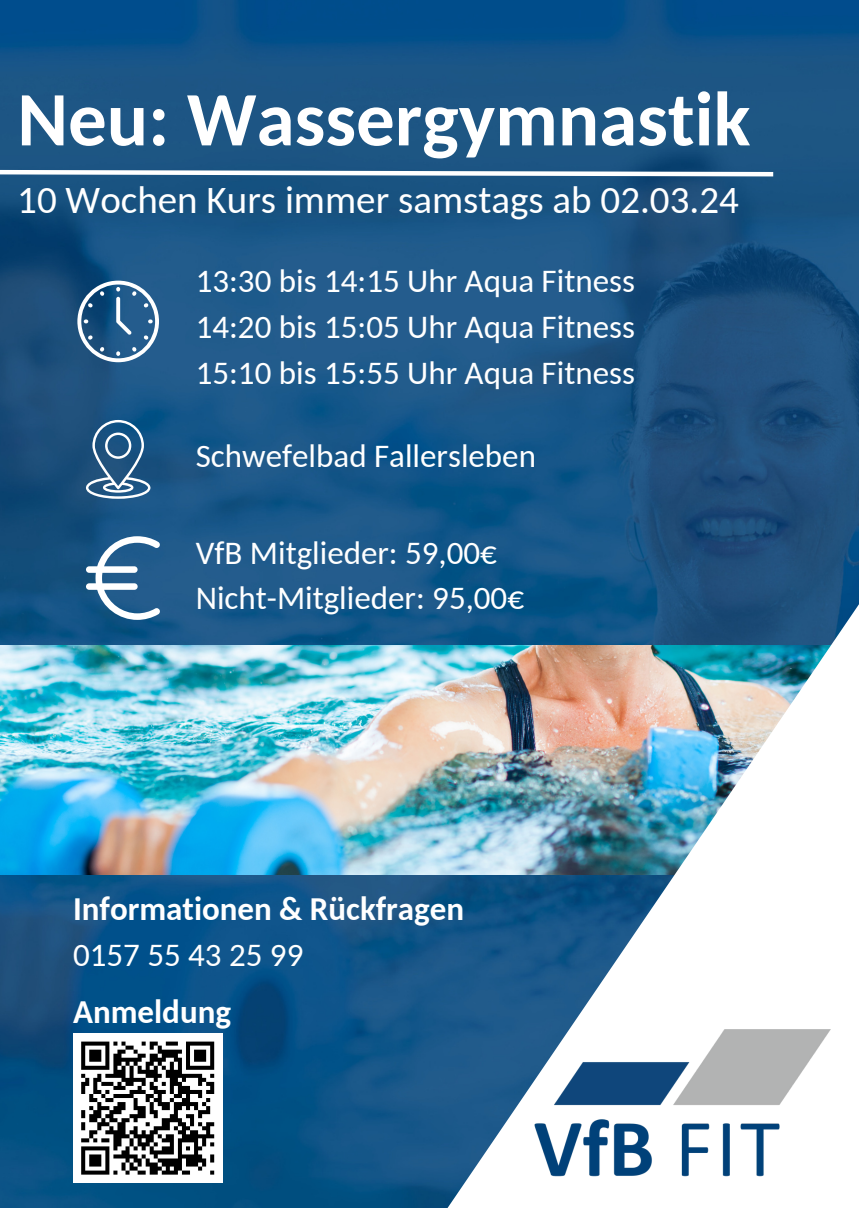
<style>
.page{position:relative;width:859px;height:1208px;background:#fff}
.page>*{position:absolute;margin:0;border:0;box-sizing:border-box;transform-origin:0 0}
.t1{font:700 77px "Carlito";color:#fff}
.t2{font:39px "Carlito";color:#fff}
.t3{font:33px "Carlito";color:#fff}
.t4{font:700 33px "Carlito";color:#fff}
</style>
<div class="page">
<img style="left:0;top:0;width:859px;height:1207px">
<img style="left:0;top:645px;width:447px;height:229px">
<img style="left:447px;top:604px;width:412px;height:603px">
<svg style="left:0;top:168px;width:778px;height:11px"></svg>
<img style="left:522px;top:1029px;width:308px;height:174px">
<svg style="left:77px;top:281px;width:82px;height:81px;background:#46739a"></svg>
<svg style="left:86px;top:420px;width:64px;height:79px;background:#487499"></svg>
<svg style="left:86px;top:536px;width:74px;height:83px"></svg>
<div style="left:73px;top:1033px;width:149px;height:149px;background:#fff"></div>
<svg style="left:81px;top:1041px;width:134px;height:134px"></svg>
<p class="t1" style="left:17px;top:88px;width:734px">Neu: Wassergymnastik</p>
<p class="t2" style="left:17px;top:183px;width:723px">10 Wochen Kurs immer samstags ab 02.03.24</p>
<p class="t3" style="left:196px;top:268px;width:441px">13:30 bis 14:15 Uhr Aqua Fitness</p>
<p class="t3" style="left:196px;top:313px;width:441px">14:20 bis 15:05 Uhr Aqua Fitness</p>
<p class="t3" style="left:196px;top:359px;width:441px">15:10 bis 15:55 Uhr Aqua Fitness</p>
<p class="t3" style="left:196px;top:442px;width:342px">Schwefelbad Fallersleben</p>
<p class="t3" style="left:196px;top:539px;width:303px">VfB Mitglieder: 59,00€</p>
<p class="t3" style="left:196px;top:584px;width:330px">Nicht-Mitglieder: 95,00€</p>
<p class="t4" style="left:73px;top:895px;width:392px">Informationen &amp; Rückfragen</p>
<p class="t3" style="left:73px;top:941px;width:232px">0157 55 43 25 99</p>
<p class="t4" style="left:73px;top:998px;width:159px">Anmeldung</p>
</div>
